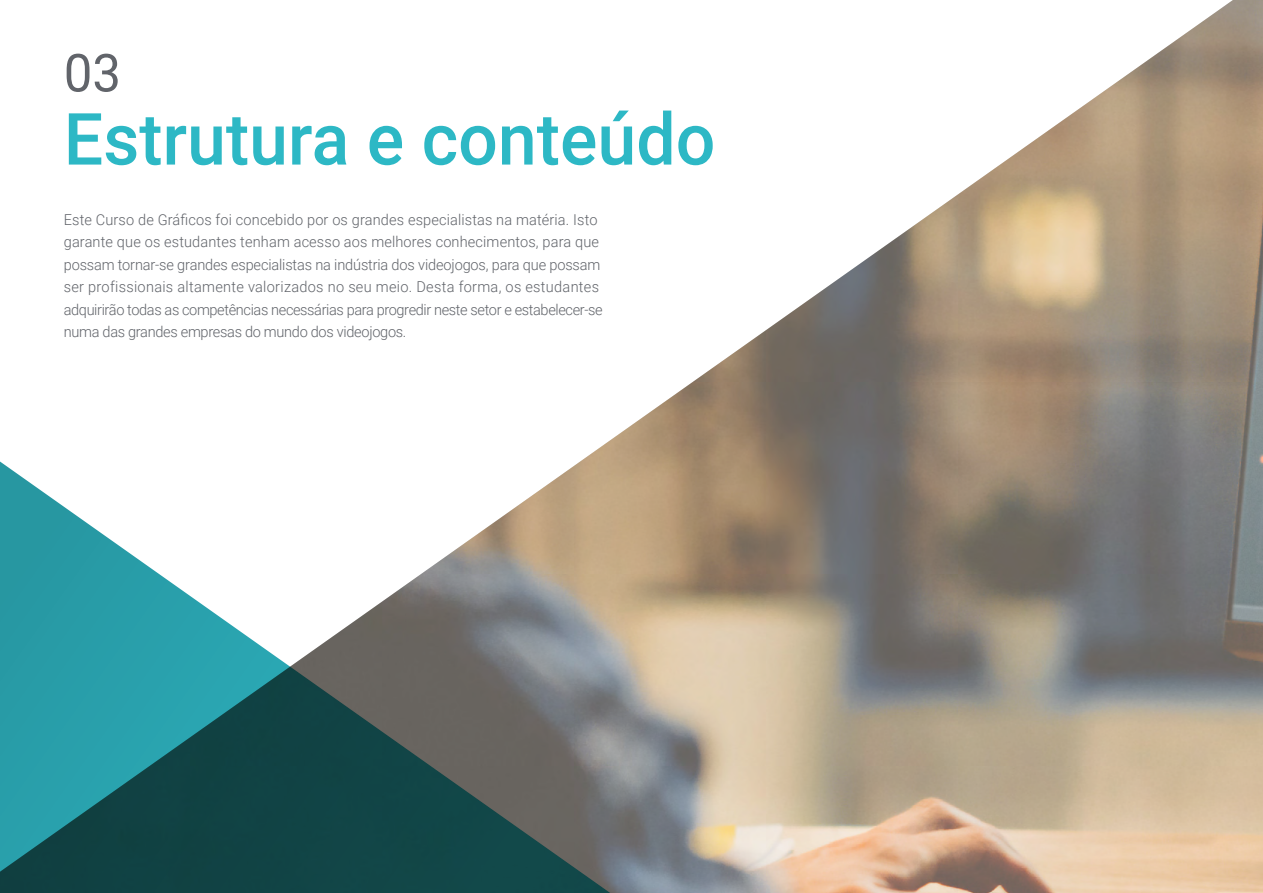
<style>
.page{position:relative;width:1263px;height:893px;background:#fff}
.page>*{position:absolute;margin:0;border:0;box-sizing:border-box;transform-origin:0 0}
.t1{font:500 72px "Roboto";color:#2db8c5}
.t2{font:52.5px "Roboto";color:#61646a}
.t3{font:300 15px/22.5px "Roboto";letter-spacing:-.01em;color:#61646a}
</style>
<div class="page">
<img style="left:602px;top:0;width:661px;height:893px">
<svg style="left:0;top:446px;width:640px;height:447px"></svg>
<h2 class="t2" style="left:64px;top:36px;width:59px">03</h2>
<h1 class="t1" style="left:64px;top:89px;width:653px">Estrutura e conteúdo</h1>
<p class="t3" style="left:64px;top:208px;width:540px">Este Curso de Gráficos foi concebido por os grandes especialistas na matéria. Isto garante que os estudantes tenham acesso aos melhores conhecimentos, para que possam tornar-se grandes especialistas na indústria dos videojogos, para que possam ser profissionais altamente valorizados no seu meio. Desta forma, os estudantes adquirirão todas as competências necessárias para progredir neste setor e estabelecer-se numa das grandes empresas do mundo dos videojogos.</p>
</div>
